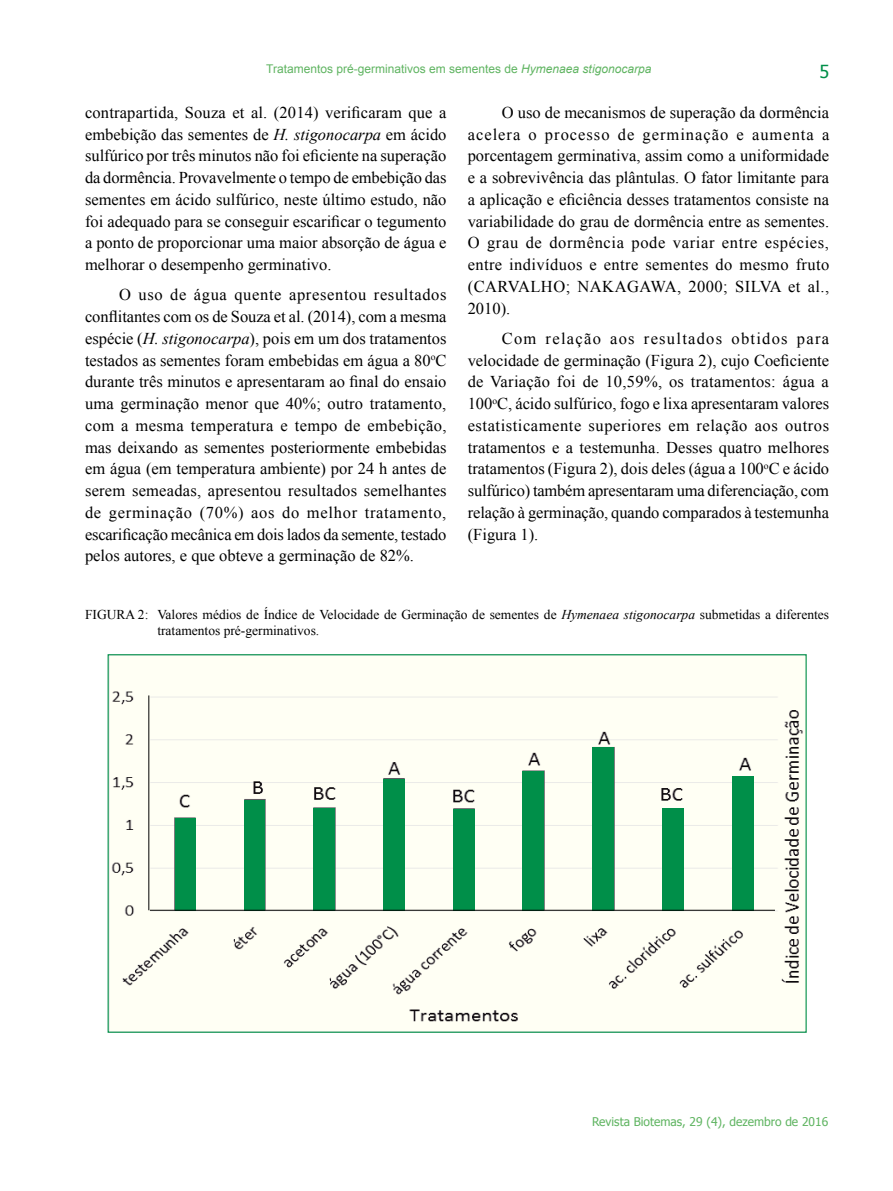
<style>
.page{position:relative;width:893px;height:1191px;background:#fff}
.page>*{position:absolute;margin:0;border:0;box-sizing:border-box;transform-origin:0 0}
.t1{font:18px "Tahoma";color:#008f49}
.t2{font:16.5px/21.8px "Times New Roman";color:#000;text-align:justify}
.t3{font:13.5px/16.5px "Times New Roman";color:#000}
.t4{font:12px "Arial";color:#5fb461}
.t5{font:12px "Tahoma";color:#5fb461}
.s1{font-style:italic}
</style>
<div class="page">
<div style="left:110px;top:656px;width:695px;height:374px;background:#fffff4"></div>
<div style="left:175px;top:818px;width:21px;height:92px;background:#008f49"></div>
<div style="left:244px;top:799px;width:21px;height:111px;background:#008f49"></div>
<div style="left:314px;top:807px;width:21px;height:103px;background:#008f49"></div>
<div style="left:383px;top:779px;width:22px;height:131px;background:#008f49"></div>
<div style="left:453px;top:809px;width:22px;height:101px;background:#008f49"></div>
<div style="left:522px;top:771px;width:22px;height:139px;background:#008f49"></div>
<div style="left:662px;top:809px;width:22px;height:102px;background:#008f49"></div>
<div style="left:732px;top:776px;width:21px;height:135px;background:#008f49"></div>
<div style="left:592px;top:747px;width:22px;height:163px;background:#008f49"></div>
<hr style="left:150px;top:910px;width:625px;height:1px;background:#000">
<hr style="left:148px;top:695px;width:1px;height:215px;background:#000">
<p class="t4" style="left:266px;top:64px;width:387px">Tratamentos pré-germinativos em sementes de <span class="s1">Hymenaea stigonocarpa</span></p>
<p class="t2" style="left:85px;top:101px;width:363px">contrapartida, Souza et al. (2014) veriicaram que a embebição das sementes de <span class="s1">H. stigonocarpa</span> em ácido sulfúrico por três minutos não foi eiciente na superação da dormência. Provavelmente o tempo de embebição das sementes em ácido sulfúrico, neste último estudo, não foi adequado para se conseguir escariicar o tegumento a ponto de proporcionar uma maior absorção de água e melhorar o desempenho germinativo.</p>
<p class="t2" style="left:85px;top:285px;width:363px;text-indent:34px">O uso de água quente apresentou resultados conlitantes com os de Souza et al. (2014), com a mesma espécie (<span class="s1">H. stigonocarpa</span>), pois em um dos tratamentos testados as sementes foram embebidas em água a 80<sup>o</sup>C durante três minutos e apresentaram ao inal do ensaio uma germinação menor que 40%; outro tratamento, com a mesma temperatura e tempo de embebição, mas deixando as sementes posteriormente embebidas em água (em temperatura ambiente) por 24 h antes de serem semeadas, apresentou resultados semelhantes de germinação (70%) aos do melhor tratamento, escariicação mecânica em dois lados da semente, testado pelos autores, e que obteve a germinação de 82%.</p>
<p class="t1" style="left:819px;top:64px;width:11px">5</p>
<p class="t2" style="left:468px;top:103px;width:363px;text-indent:34px">O uso de mecanismos de superação da dormência acelera o processo de germinação e aumenta a porcentagem germinativa, assim como a uniformidade e a sobrevivência das plântulas. O fator limitante para a aplicação e eiciência desses tratamentos consiste na variabilidade do grau de dormência entre as sementes.<br>O grau de dormência pode variar entre espécies, entre indivíduos e entre sementes do mesmo fruto (CARVALHO; NAKAGAWA, 2000; SILVA et al., 2010).</p>
<p class="t2" style="left:468px;top:329px;width:363px;text-indent:34px">Com relação aos resultados obtidos para velocidade de germinação (Figura 2), cujo Coeiciente de Variação foi de 10,59%, os tratamentos: água a 100<sup>o</sup>C, ácido sulfúrico, fogo e lixa apresentaram valores estatisticamente superiores em relação aos outros tratamentos e a testemunha. Desses quatro melhores tratamentos (Figura 2), dois deles (água a 100<sup>o</sup>C e ácido sulfúrico) também apresentaram uma diferenciação, com relação à germinação, quando comparados à testemunha (Figura 1).</p>
<p class="t3" style="left:157px;top:607px;width:673px;text-indent:-72px">FIGURA 2: Valores médios de Índice de Velocidade de Germinação de sementes de <span class="s1">Hymenaea stigonocarpa</span> submetidas a diferentes tratamentos pré-germinativos.</p>
<p class="t5" style="left:592px;top:1116px;width:238px">Revista Biotemas, 29 (4), dezembro de 2016</p>
</div>
